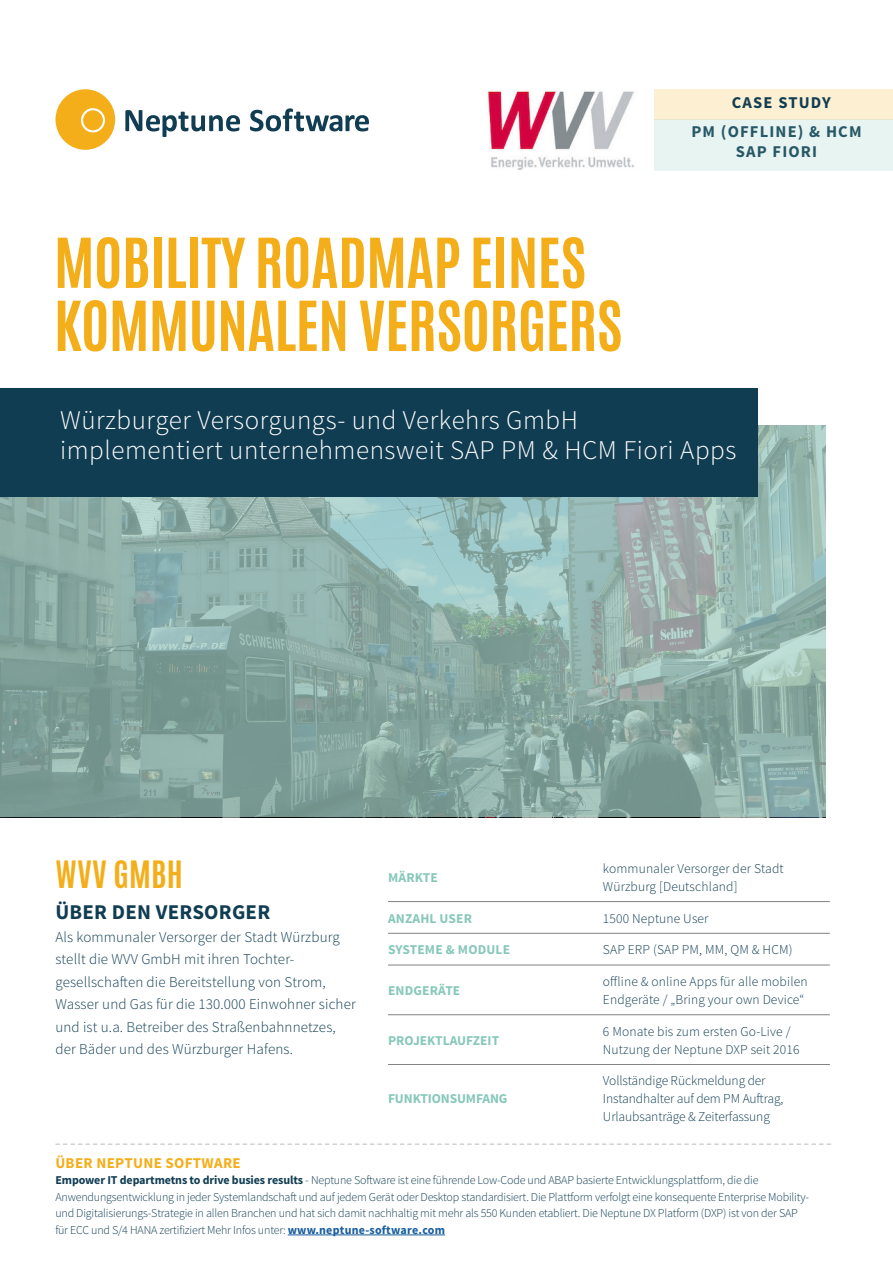
<style>
.page{position:relative;width:893px;height:1263px;background:#fff}
.page>*{position:absolute;margin:0;border:0;box-sizing:border-box;transform-origin:0 0}
.main_text{font:700 58.5px/63px "Antonio";letter-spacing:-.01em;color:#f4ae1a}
.heading{font:700 31.5px "Antonio";letter-spacing:.01em;color:#f4ae1a}
.t1{font:300 27px/30px "Source Sans Pro";letter-spacing:.02em;color:#fff}
.heading-2{font:700 21px "Source Sans Pro";letter-spacing:.01em;color:#113d53}
.t2{font:700 16.5px "Source Sans Pro";letter-spacing:.07em;color:#113d53}
.heading-3{font:300 15px/22.5px "Source Sans Pro";letter-spacing:.01em;color:#113d53}
.t3{font:700 15px "Source Sans Pro";letter-spacing:.02em;color:#f4ae1a}
.main_text-2{font:300 13.5px/18px "Source Sans Pro";letter-spacing:.01em;color:#113d53}
.main_text-3{font:300 13.5px/18px "Source Sans Pro";letter-spacing:-.01em;color:#113d53}
.main_text-4{font:700 13.5px "Source Sans Pro";color:#88c8bb}
.t4{font:300 12px/16.5px "Source Sans Pro";letter-spacing:-.015em;color:#113d53}
.s1{font-weight:700}
.s2{font-weight:700;color:#175d9e}
</style>
<div class="page">
<div style="left:654px;top:89px;width:239px;height:31px;background:#fcefd2"></div>
<div style="left:55px;top:89px;width:60px;height:61px;background:#f4ae1a;border-radius:50%"></div>
<svg style="left:125px;top:110px;width:115px;height:27px"></svg>
<svg style="left:250px;top:108px;width:119px;height:23px"></svg>
<svg style="left:81px;top:108px;width:24px;height:24px"></svg>
<svg style="left:0;top:425px;width:825px;height:392px;background:#8caca6"></svg>
<div style="left:0;top:388px;width:758px;height:109px;background:#113d53"></div>
<hr style="left:388px;top:901px;width:215px;height:1px;background:#818285">
<hr style="left:603px;top:901px;width:227px;height:1px;background:#818285">
<hr style="left:388px;top:933px;width:215px;height:1px;background:#818285">
<hr style="left:603px;top:933px;width:227px;height:1px;background:#818285">
<hr style="left:388px;top:965px;width:215px;height:1px;background:#818285">
<hr style="left:603px;top:965px;width:227px;height:1px;background:#818285">
<hr style="left:388px;top:1014px;width:215px;height:1px;background:#818285">
<hr style="left:603px;top:1014px;width:227px;height:1px;background:#818285">
<hr style="left:388px;top:1064px;width:215px;height:1px;background:#818285">
<hr style="left:603px;top:1064px;width:227px;height:1px;background:#818285">
<svg style="left:55px;top:1143px;width:776px;height:2px"></svg>
<hr style="left:288px;top:1234px;width:157px;height:1px;background:#175d9e">
<img style="left:488px;top:90px;width:146px;height:80px">
<div style="left:654px;top:120px;width:239px;height:51px;background:#e7f4f1"></div>
<p class="t2" style="left:732px;top:92px;width:100px">CASE STUDY</p>
<p class="main_text" style="left:54px;top:232px;width:570px">MOBILITY ROADMAP EINES<br>KOMMUNALEN VERSORGERS</p>
<p class="t2" style="left:691px;top:121px;width:172px">PM (OFFLINE) &amp; HCM</p>
<p class="t2" style="left:736px;top:141px;width:83px">SAP FIORI</p>
<p class="t1" style="left:60px;top:405px;width:678px">Würzburger Versorgungs- und Verkehrs GmbH implementiert unternehmensweit SAP PM &amp; HCM Fiori Apps</p>
<p class="heading" style="left:55px;top:850px;width:129px">WVV GMBH</p>
<p class="heading-2" style="left:55px;top:899px;width:216px">ÜBER DEN VERSORGER</p>
<p class="heading-3" style="left:55px;top:926px;width:302px">Als kommunaler Versorger der Stadt Würzburg stellt die WVV GmbH mit ihren Tochter&shy;gesellschaften die Bereitstellung von Strom, Wasser und Gas für die 130.000 Einwohner sicher und ist u.a. Betreiber des Straßenbahnnetzes, der Bäder und des Würzburger Hafens.</p>
<p class="main_text-4" style="left:388px;top:869px;width:51px">MÄRKTE</p>
<p class="main_text-2" style="left:603px;top:859px;width:182px">kommunaler Versorger der Stadt<br>Würzburg [Deutschland]</p>
<p class="main_text-4" style="left:388px;top:909px;width:86px">ANZAHL USER</p>
<p class="main_text-2" style="left:603px;top:909px;width:107px">1500 Neptune User</p>
<p class="main_text-4" style="left:388px;top:941px;width:124px">SYSTEME &amp; MODULE</p>
<p class="main_text-2" style="left:603px;top:941px;width:191px">SAP ERP (SAP PM, MM, QM &amp; HCM)</p>
<p class="main_text-4" style="left:388px;top:982px;width:74px">ENDGERÄTE</p>
<p class="main_text-2" style="left:603px;top:972px;width:206px">offline &amp; online Apps für alle mobilen<br>Endgeräte / „Bring your own Device“</p>
<p class="main_text-4" style="left:388px;top:1031px;width:113px">PROJEKTLAUFZEIT</p>
<p class="main_text-2" style="left:603px;top:1022px;width:198px">6 Monate bis zum ersten Go-Live /<br>Nutzung der Neptune DXP seit 2016</p>
<p class="main_text-4" style="left:388px;top:1090px;width:121px">FUNKTIONSUMFANG</p>
<p class="main_text-3" style="left:603px;top:1072px;width:182px">Vollständige Rückmeldung der<br>Instandhalter auf dem PM Auftrag,<br>Urlaubsanträge &amp; Zeiterfassung</p>
<p class="t3" style="left:55px;top:1153px;width:187px">ÜBER NEPTUNE SOFTWARE</p>
<p class="t4" style="left:55px;top:1172px;width:755px"><span class="s1">Empower IT departmetns to drive busies results</span> - Neptune Software ist eine führende Low-Code und ABAP basierte Entwicklungsplattform, die die Anwendungsentwicklung in jeder Systemlandschaft und auf jedem Gerät oder Desktop standardisiert. Die Plattform verfolgt eine konsequente Enterprise Mobility&shy;und Digitalisierungs-Strategie in allen Branchen und hat sich damit nachhaltig mit mehr als 550 Kunden etabliert. Die Neptune DX Platform (DXP) ist von der SAP für ECC und S/4 HANA zertifiziert Mehr Infos unter: <span class="s2">www.neptune-software.com</span></p>
</div>
